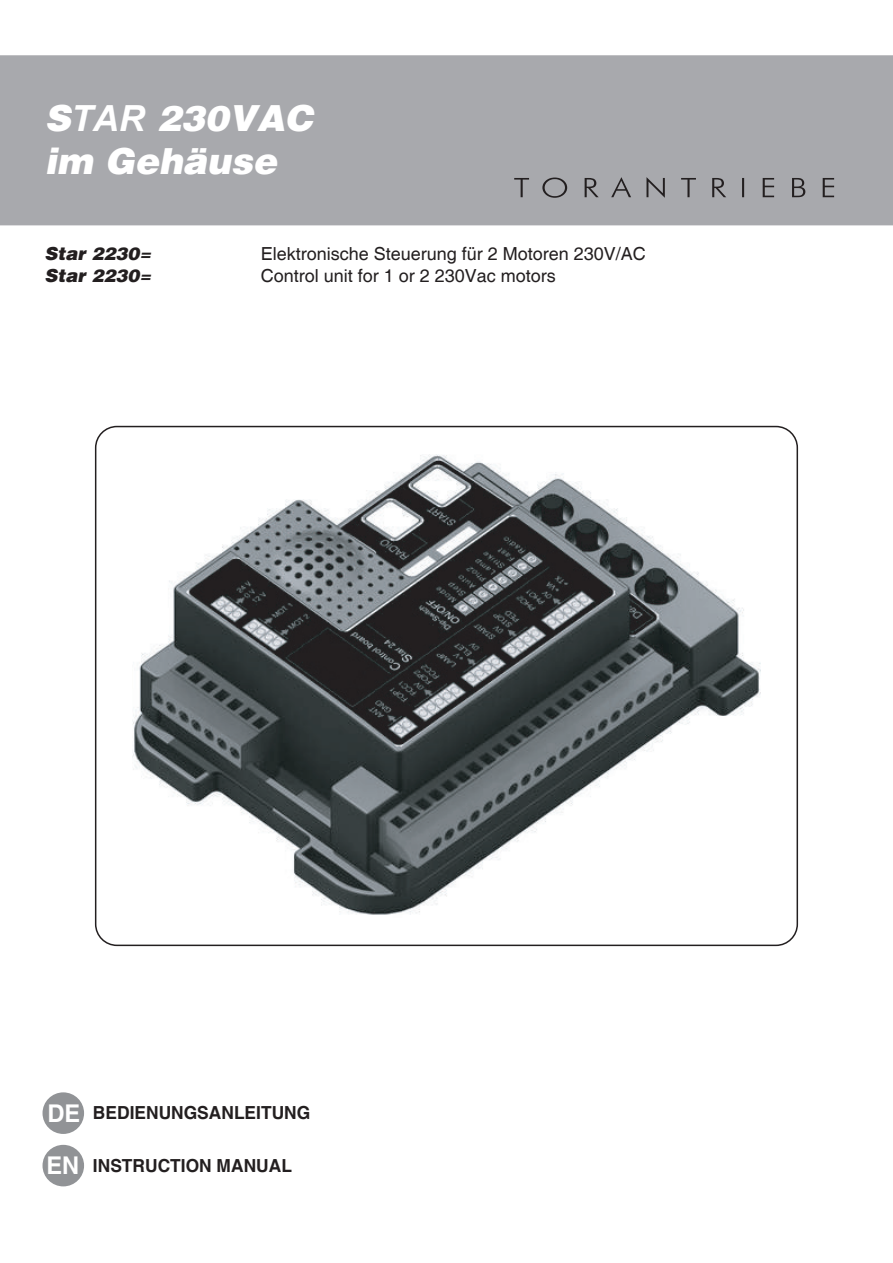
<style>
.page{position:relative;width:893px;height:1263px;background:#fff}
.page>*{position:absolute;margin:0;border:0;box-sizing:border-box;transform-origin:0 0}
.t1{font:italic 900 36px/43.2px "Helvetica";color:#fff}
.t2{font:18px "Helvetica";color:#231f20}
.t3{font:700 18px "Helvetica";color:#231f20}
.t4{font:italic 900 18px "Helvetica";color:#231f20}
.s1{font-family:"Arial";font-weight:700}
.s2{font-size:24.45px;color:#fff}
</style>
<div class="page">
<div style="left:0;top:55px;width:893px;height:170px;background:#a8a9ad"></div>
<div style="left:43px;top:1092px;width:41px;height:42px;background:#919396;border-radius:50%"></div>
<svg style="left:94px;top:425px;width:705px;height:520px"></svg>
<svg style="left:514px;top:178px;width:15px;height:19px"></svg>
<svg style="left:542px;top:178px;width:25px;height:20px"></svg>
<svg style="left:585px;top:178px;width:14px;height:19px"></svg>
<svg style="left:611px;top:177px;width:20px;height:20px"></svg>
<svg style="left:646px;top:177px;width:19px;height:21px"></svg>
<svg style="left:681px;top:178px;width:15px;height:19px"></svg>
<svg style="left:712px;top:178px;width:14px;height:19px"></svg>
<svg style="left:742px;top:178px;width:2px;height:19px"></svg>
<svg style="left:763px;top:178px;width:11px;height:19px"></svg>
<svg style="left:792px;top:178px;width:13px;height:19px"></svg>
<svg style="left:823px;top:178px;width:11px;height:19px"></svg>
<img style="left:132px;top:455px;width:629px;height:462px">
<div style="left:43px;top:1145px;width:41px;height:41px;background:#919396;border-radius:50%"></div>
<p class="t1" style="left:45px;top:96px;width:270px">S<span class="s1">TAR</span> 230VAC im Gehäuse</p>
<p class="t4" style="left:45px;top:242px;width:108px">Star 2230=</p>
<p class="t2" style="left:261px;top:244px;width:387px">Elektronische Steuerung für 2 Motoren 230V/AC</p>
<p class="t4" style="left:45px;top:264px;width:108px">Star 2230=</p>
<p class="t2" style="left:261px;top:265px;width:297px">Control unit for 1 or 2 230Vac motors</p>
<p class="t3" style="left:47px;top:1102px;width:264px"><span class="s2">DE</span> BEDIENUNGSANLEITUNG</p>
<p class="t3" style="left:46px;top:1154px;width:247px"><span class="s2">EN</span> INSTRUCTION MANUAL</p>
</div>
